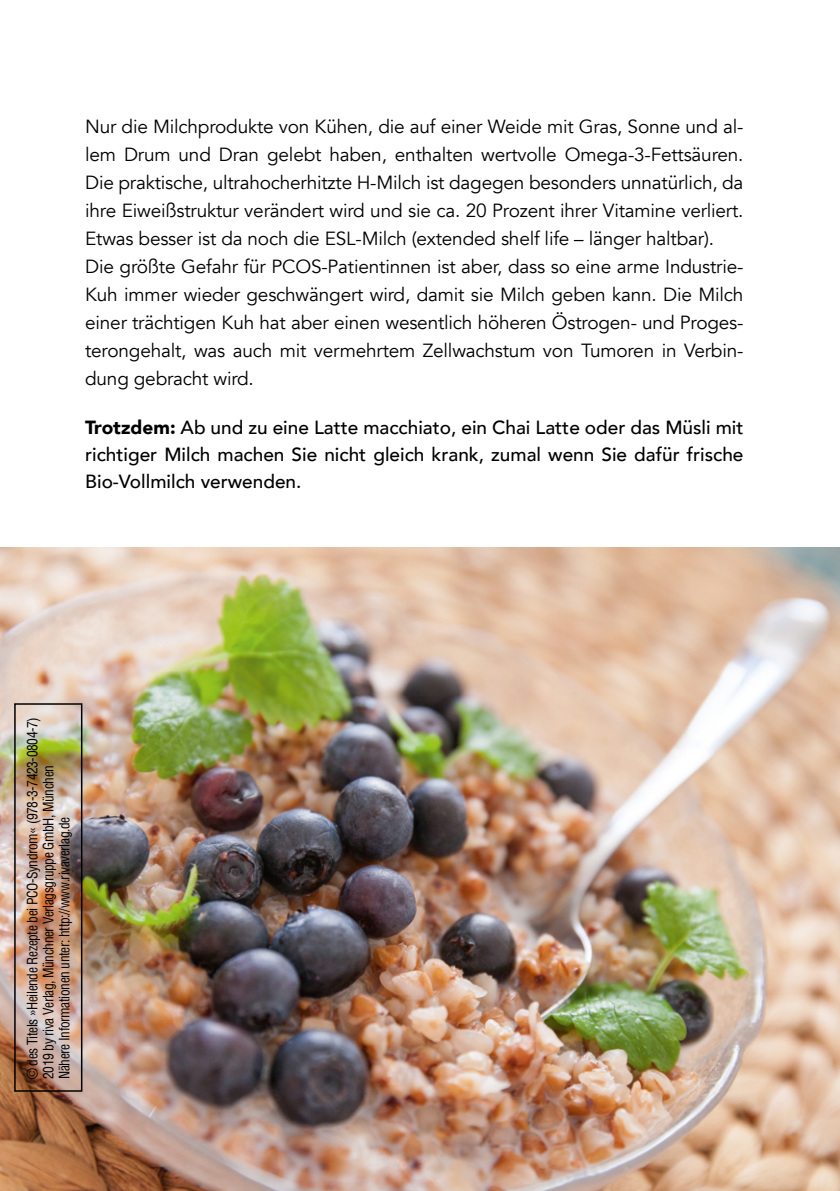
<style>
.page{position:relative;width:840px;height:1191px;background:#fff}
.page>*{position:absolute;margin:0;border:0;box-sizing:border-box;transform-origin:0 0}
.GS{font:19px/28px "Avenir";letter-spacing:-.01em;color:#000;text-align:justify}
.Rezept_Info{font:500 19px/27px "Avenir";color:#000;text-align:justify}
._00_Biblio_Block{font:condensed 14px/16px "Helvetica";letter-spacing:-.03em;color:#000;scale:.96 1}
.s1{font-weight:900}
</style>
<div class="page">
<img style="left:0;top:547px;width:839px;height:644px">
<div style="left:14px;top:703px;width:68px;height:388px;border:2px solid #000"></div>
<p class="GS" style="left:85px;top:112px;width:659px">Nur die Milchprodukte von Kühen, die auf einer Weide mit Gras, Sonne und al&shy;lem Drum und Dran gelebt haben, enthalten wertvolle Omega-3-Fettsäuren.<br>Die praktische, ultrahocherhitzte H-Milch ist dagegen besonders unnatürlich, da ihre Eiweißstruktur verändert wird und sie ca. 20 Prozent ihrer Vitamine verliert.<br>Etwas besser ist da noch die ESL-Milch (extended shelf life – länger haltbar).</p>
<p class="GS" style="left:85px;top:252px;width:659px">Die größte Gefahr für PCOS-Patientinnen ist aber, dass so eine arme Industrie-Kuh immer wieder geschwängert wird, damit sie Milch geben kann. Die Milch einer trächtigen Kuh hat aber einen wesentlich höheren Östrogen- und Proges&shy;terongehalt, was auch mit vermehrtem Zellwachstum von Tumoren in Verbin&shy;dung gebracht wird.</p>
<p class="Rezept_Info" style="left:85px;top:413px;width:659px"><span class="s1">Trotzdem:</span> Ab und zu eine Latte macchiato, ein Chai Latte oder das Müsli mit richtiger Milch machen Sie nicht gleich krank, zumal wenn Sie dafür frische Bio-Vollmilch verwenden.</p>
<p class="_00_Biblio_Block" style="left:24px;top:1079px;width:378px;rotate:-90deg">© des Titels »Heilende Rezepte bei PCO-Syndrom« (978-3-7423-0804-7)<br>2019 by riva Verlag, Münchner Verlagsgruppe GmbH, München<br>Nähere Informationen unter: http://www.rivaverlag.de</p>
</div>
